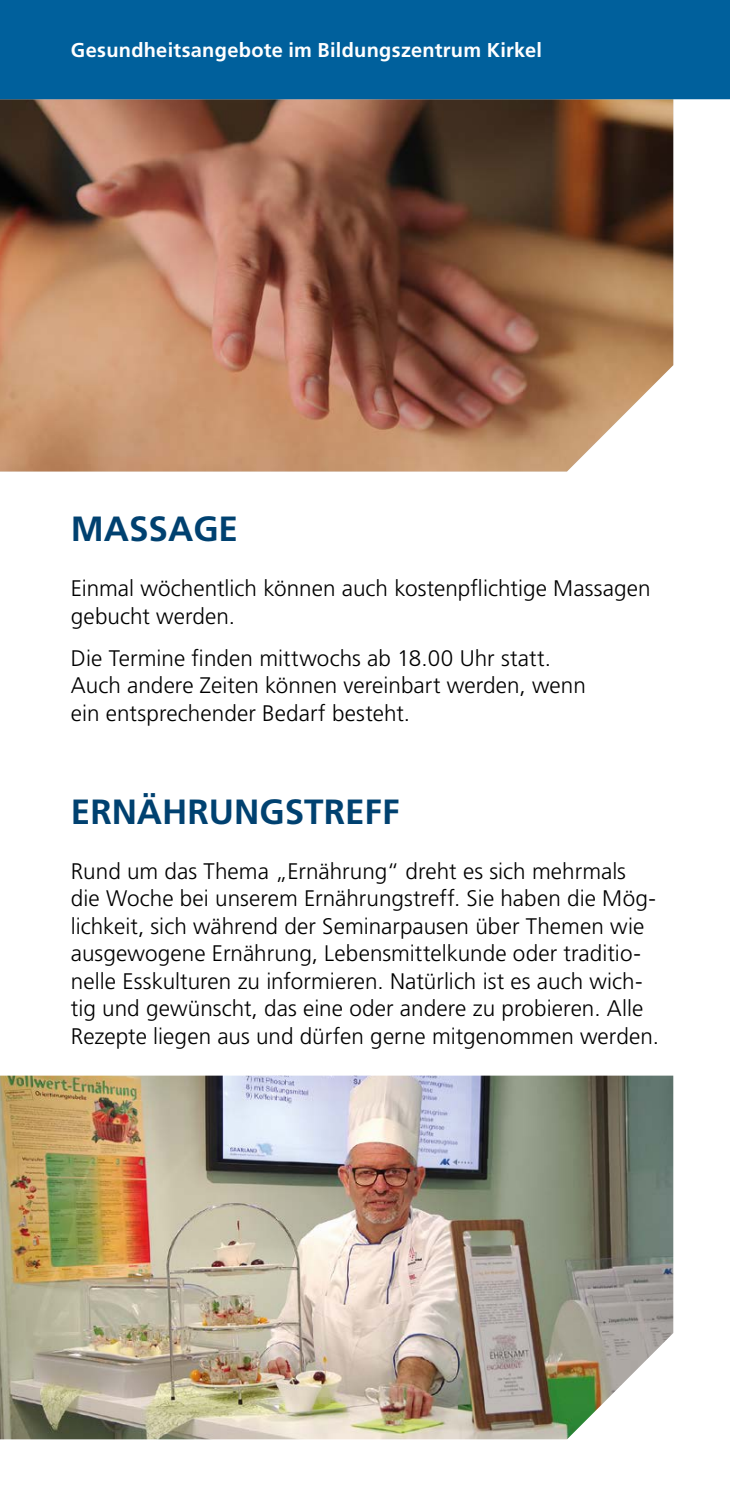
<style>
.page{position:relative;width:730px;height:1489px;background:#fff}
.page>*{position:absolute;margin:0;border:0;box-sizing:border-box;transform-origin:0 0}
.t1{font:700 35px "Frutiger";color:#004170}
.t2{font:300 22.5px/27.5px "Frutiger";letter-spacing:.005em;color:#000}
.t3{font:700 20px "Frutiger";letter-spacing:.015em;color:#fff}
</style>
<div class="page">
<img style="left:0;top:99px;width:673px;height:372px">
<img style="left:0;top:1075px;width:673px;height:364px">
<div style="left:0;top:0;width:730px;height:99px;background:#00609c"></div>
<p class="t3" style="left:71px;top:39px;width:473px">Gesundheitsangebote im Bildungszentrum Kirkel</p>
<h1 class="t1" style="left:71px;top:508px;width:169px">MASSAGE</h1>
<p class="t2" style="left:71px;top:574px;width:581px">Einmal wöchentlich können auch kostenpflichtige Massagen gebucht werden.</p>
<p class="t2" style="left:71px;top:644px;width:516px">Die Termine finden mittwochs ab 18.00 Uhr statt.<br>Auch andere Zeiten können vereinbart werden, wenn ein entsprechender Bedarf besteht.</p>
<h1 class="t1" style="left:71px;top:790px;width:330px">ERNÄHRUNGSTREFF</h1>
<p class="t2" style="left:71px;top:857px;width:590px">Rund um das Thema „Ernährung“ dreht es sich mehrmals die Woche bei unserem Ernährungstreff. Sie haben die Mög&shy;lichkeit, sich während der Seminarpausen über Themen wie ausgewogene Ernährung, Lebensmittelkunde oder traditio&shy;nelle Esskulturen zu informieren. Natürlich ist es auch wich&shy;tig und gewünscht, das eine oder andere zu probieren. Alle Rezepte liegen aus und dürfen gerne mitgenommen werden.</p>
</div>
